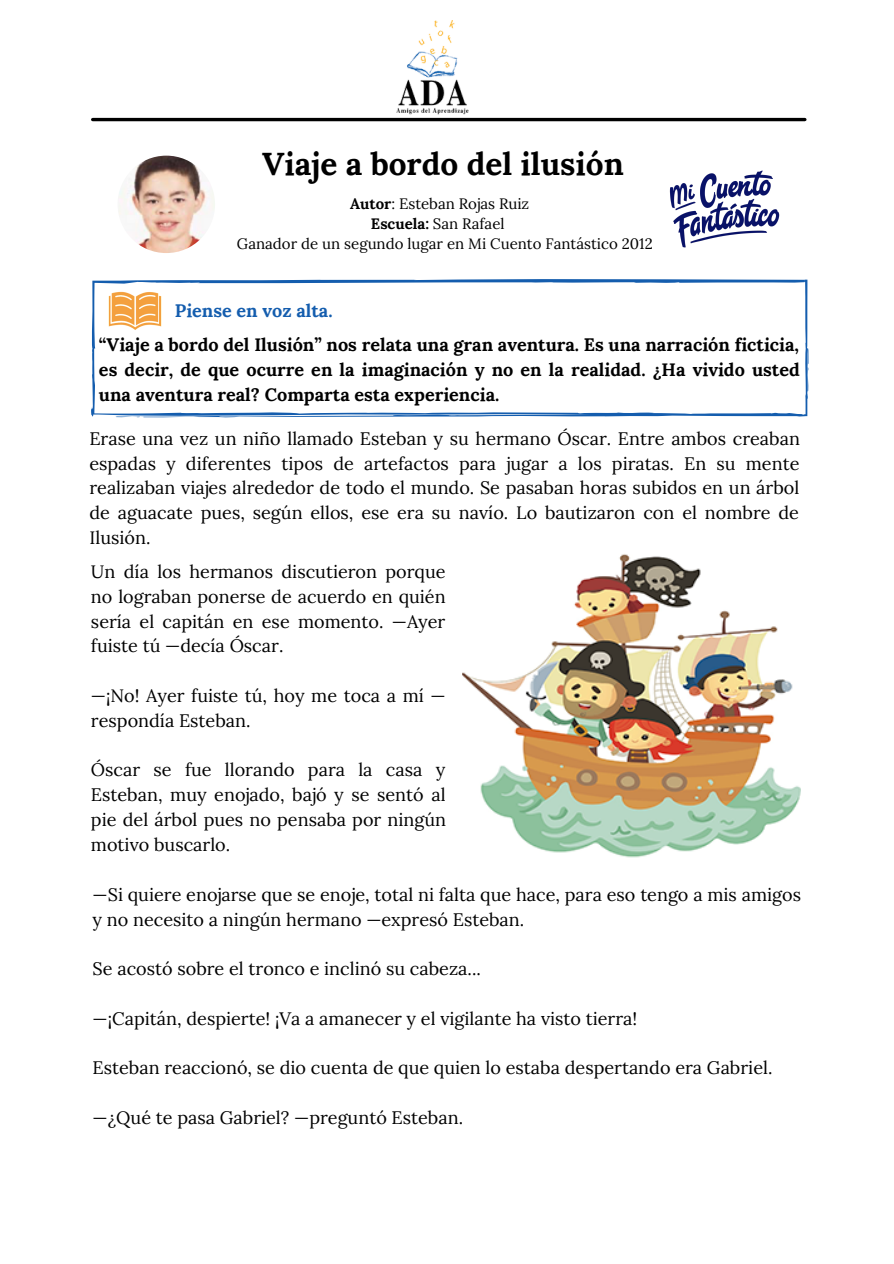
<style>
.page{position:relative;width:894px;height:1264px;background:#fff}
.page>*{position:absolute;margin:0;border:0;box-sizing:border-box;transform-origin:0 0}
.t1{font:700 31.5px "Lora";color:#000}
.t2{font:18px/24.8px "Lora";color:#000;text-align:justify}
.t3{font:700 18px/24.8px "Lora";color:#000;text-align:justify}
.t4{font:700 18px "Lora";color:#145dae}
.t5{font:15px "Lora";color:#000}
.s1{font-weight:700}
</style>
<div class="page">
<img style="left:396px;top:20px;width:72px;height:102px">
<svg style="left:91px;top:279px;width:717px;height:139px"></svg>
<img style="left:104px;top:279px;width:63px;height:63px">
<img style="left:669px;top:170px;width:111px;height:78px">
<img style="left:462px;top:554px;width:337px;height:304px">
<img style="left:117px;top:156px;width:98px;height:97px;border-radius:50%">
<hr style="left:93px;top:118px;width:711px;height:3px;background:#000">
<p class="t1" style="left:262px;top:143px;width:363px">Viaje a bordo del ilusión</p>
<p class="t5" style="left:350px;top:194px;width:181px"><span class="s1">Autor</span>: Esteban Rojas Ruiz</p>
<p class="t5" style="left:371px;top:214px;width:135px"><span class="s1">Escuela:</span> San Rafael</p>
<p class="t5" style="left:237px;top:234px;width:417px">Ganador de un segundo lugar en Mi Cuento Fantástico 2012</p>
<p class="t4" style="left:175px;top:299px;width:159px">Piense en voz alta.</p>
<p class="t3" style="left:99px;top:332px;width:702px">“Viaje a bordo del Ilusión” nos relata una gran aventura. Es una narración ficticia, es decir, de que ocurre en la imaginación y no en la realidad. ¿Ha vivido usted una aventura real? Comparta esta experiencia.</p>
<p class="t2" style="left:89px;top:426px;width:711px">Erase una vez un niño llamado Esteban y su hermano Óscar. Entre ambos creaban espadas y diferentes tipos de artefactos para jugar a los piratas. En su mente realizaban viajes alrededor de todo el mundo. Se pasaban horas subidos en un árbol de aguacate pues, según ellos, ese era su navío. Lo bautizaron con el nombre de Ilusión.</p>
<p class="t2" style="left:91px;top:559px;width:356px">Un día los hermanos discutieron porque no lograban ponerse de acuerdo en quién sería el capitán en ese momento. —Ayer fuiste tú —decía Óscar.</p>
<p class="t2" style="left:91px;top:683px;width:356px">—¡No! Ayer fuiste tú, hoy me toca a mí — respondía Esteban.</p>
<p class="t2" style="left:91px;top:757px;width:356px">Óscar se fue llorando para la casa y Esteban, muy enojado, bajó y se sentó al pie del árbol pues no pensaba por ningún motivo buscarlo.</p>
<p class="t2" style="left:93px;top:881px;width:709px">—Si quiere enojarse que se enoje, total ni falta que hace, para eso tengo a mis amigos y no necesito a ningún hermano —expresó Esteban.</p>
<p class="t2" style="left:93px;top:956px;width:389px">Se acostó sobre el tronco e inclinó su cabeza...</p>
<p class="t2" style="left:93px;top:1005px;width:546px">—¡Capitán, despierte! ¡Va a amanecer y el vigilante ha visto tierra!</p>
<p class="t2" style="left:93px;top:1055px;width:681px">Esteban reaccionó , se dio cuenta de que quien lo estaba despertando era Gabriel.</p>
<p class="t2" style="left:93px;top:1104px;width:372px">—¿Qué te pasa Gabriel? —preguntó Esteban.</p>
</div>
